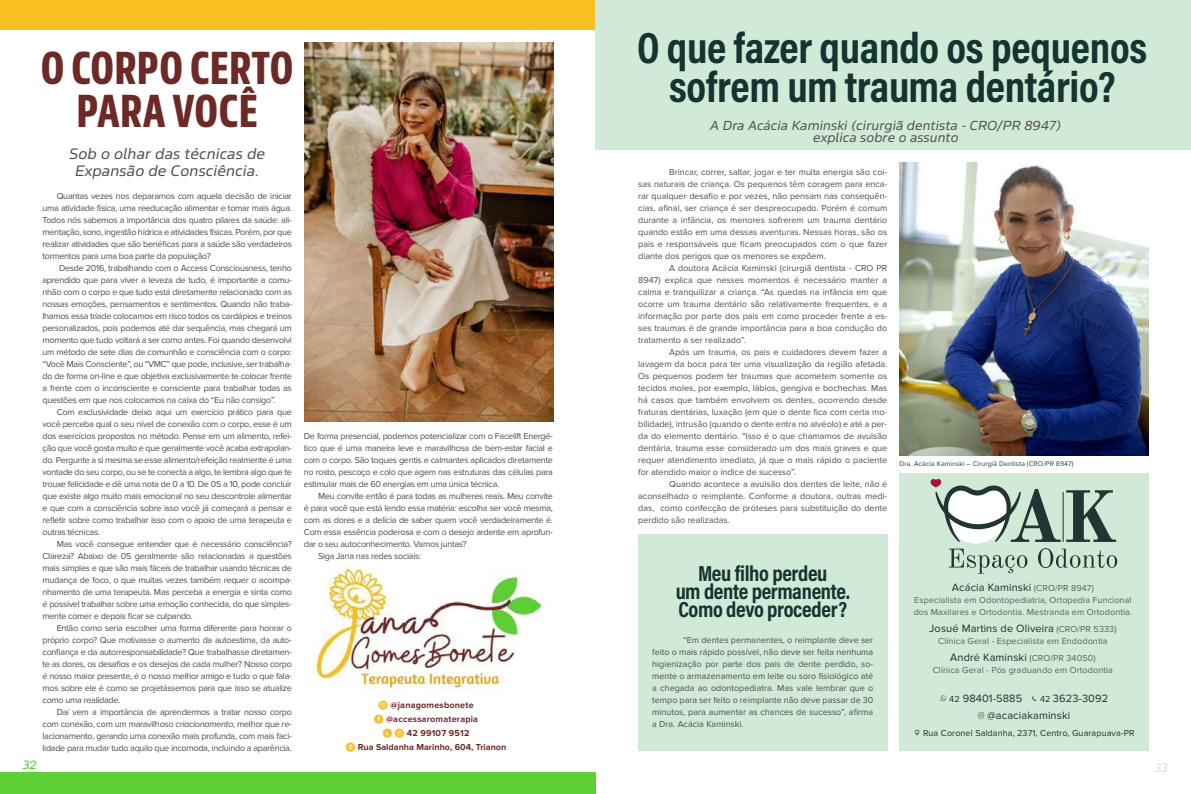
<style>
.page{position:relative;width:1191px;height:794px;background:#fff}
.page>*{position:absolute;margin:0;border:0;box-sizing:border-box;transform-origin:0 0}
.t1{font:700 46px/43px "Sans Beam Head";letter-spacing:.015em;color:#6c2926;text-align:center}
.t2{font:44px/39px "Acumin Variable Concept";letter-spacing:-.01em;color:#143431;text-align:center}
.t3{font:22px/18px "Acumin Variable Concept";letter-spacing:-.015em;color:#143431;text-align:center}
.t4{font:italic 15px/17px "Sans Beam Body";color:#4d4d4f;text-align:center}
.t5{font:italic 13px/12px "Sans Beam Body";color:#4d4d4f;text-align:center}
.t6{font:italic 12px "Sans Beam Body";color:#5fcf38}
.t7{font:italic 12px "Sans Beam Body";color:#d1ead7}
.t8{font:11px/17px "Proxima Nova";letter-spacing:.01em;color:#143431;text-align:center}
.t9{font:9px/12px "Proxima Nova";letter-spacing:-.03em;color:#4d4d4f;text-align:justify}
.t10{font:9px/12px "Proxima Nova";letter-spacing:.01em;color:#51665b}
.t11{font:700 9px/14px "Proxima Nova";letter-spacing:.02em;color:#6c2927;text-align:center}
.t12{font:9px "Proxima Nova";letter-spacing:.01em;color:#143431}
.t13{font:7px "Proxima Nova";letter-spacing:.01em;color:#26403d}
.s1{font-style:italic}
.s2{font-family:"Social Media Circled";font-weight:400;color:#f7bf22}
.s3{color:#712d3d}
.s4{font-size:9px;color:#51665b}
.s5{font-family:"Social Media Circled";color:#51665b}
.s6{font-size:9px}
.s7{font-family:"Social Media Circled";font-size:11px;color:#51665b}
</style>
<div class="page">
<div style="left:899px;top:473px;width:249px;height:278px;background:#d1ead7"></div>
<img style="left:312px;top:566px;width:230px;height:125px">
<div style="left:0;top:0;width:595px;height:30px;background:#f7bf22"></div>
<div style="left:0;top:772px;width:595px;height:22px;background:#5fcf38"></div>
<img style="left:305px;top:43px;width:248px;height:378px">
<div style="left:595px;top:0;width:596px;height:149px;background:#d1ead7"></div>
<div style="left:638px;top:535px;width:249px;height:216px;background:#d1ead7"></div>
<img style="left:899px;top:163px;width:249px;height:293px">
<svg style="left:930px;top:479px;width:187px;height:94px"></svg>
<h1 class="t1" style="left:41px;top:45px;width:254px">O CORPO CERTO<br>PARA VOCÊ</h1>
<h3 class="t4" style="left:69px;top:145px;width:198px">Sob o olhar das técnicas de<br>Expansão de Consciência.</h3>
<p class="t9" style="left:42px;top:190px;width:251px;text-indent:14px">Quantas vezes nos deparamos com aquela decisão de iniciar uma atividade física, uma reeducação alimentar e tomar mais água.<br>Todos nós sabemos a importância dos quatro pilares da saúde: ali&shy;mentação, sono, ingestão hídrica e atividades físicas. Porém, por que realizar atividades que são benéficas para a saúde são verdadeiros tormentos para uma boa parte da população?</p>
<p class="t9" style="left:42px;top:262px;width:251px;text-indent:17px">Desde 2016, trabalhando com o Access Consciousness, tenho aprendido que para viver a leveza de tudo, é importante a comu&shy;nhão com o corpo e que tudo está diretamente relacionado com as nossas emoções, pensamentos e sentimentos. Quando não traba&shy;lhamos essa tríade colocamos em risco todos os cardápios e treinos personalizados, pois podemos até dar sequência, mas chegará um momento que tudo voltará a ser como antes. Foi quando desenvolvi um método de sete dias de comunhão e consciência com o corpo: “Você Mais Consciente”, ou “VMC” que pode, inclusive, ser trabalha&shy;do de forma on-line e que objetiva exclusivamente te colocar frente a frente com o inconsciente e consciente para trabalhar todas as questões em que nos colocamos na caixa do “Eu não consigo”.</p>
<p class="t9" style="left:42px;top:406px;width:251px;text-indent:14px">Com exclusividade deixo aqui um exercício prático para que você perceba qual o seu nível de conexão com o corpo, esse é um dos exercícios propostos no método. Pense em um alimento, refei&shy;ção que você gosta muito e que geralmente você acaba extrapolan&shy;do. Pergunte a si mesma se esse alimento/refeição realmente é uma vontade do seu corpo, ou se te conecta a algo, te lembra algo que te trouxe felicidade e dê uma nota de 0 a 10. De 05 a 10, pode concluir que existe algo muito mais emocional no seu descontrole alimentar e que com a consciência sobre isso você já começará a pensar e refletir sobre como trabalhar isso com o apoio de uma terapeuta e outras técnicas.</p>
<p class="t9" style="left:42px;top:538px;width:251px;text-indent:14px">Mas você consegue entender que é necessário consciência?<br>Clareza? Abaixo de 05 geralmente são relacionadas a questões mais simples e que são mais fáceis de trabalhar usando técnicas de mudança de foco, o que muitas vezes também requer o acompa&shy;nhamento de uma terapeuta. Mas perceba a energia e sinta como é possível trabalhar sobre uma emoção conhecida, do que simples&shy;mente comer e depois ficar se culpando.</p>
<p class="t9" style="left:42px;top:622px;width:251px;text-indent:14px">Então como seria escolher uma forma diferente para honrar o próprio corpo? Que motivasse o aumento da autoestima, da auto&shy;confiança e da autorresponsabilidade? Que trabalhasse diretamen&shy;te as dores, os desafios e os desejos de cada mulher? Nosso corpo é nosso maior presente, é o nosso melhor amigo e tudo o que fala&shy;mos sobre ele é como se projetássemos para que isso se atualize como uma realidade.</p>
<p class="t9" style="left:42px;top:706px;width:251px;text-indent:14px">Daí vem a importância de aprendermos a tratar nosso corpo com conexão, com um maravilhoso <span class="s1">criacionamento</span>, melhor que re&shy;lacionamento, gerando uma conexão mais profunda, com mais faci&shy;lidade para mudar tudo aquilo que incomoda, incluindo a aparência.</p>
<h3 class="t6" style="left:23px;top:756px;width:15px">32</h3>
<p class="t9" style="left:304px;top:430px;width:250px">De forma presencial, podemos potencializar com o Facelift Energé&shy;tico que é uma maneira leve e maravilhosa de bem-estar facial e com o corpo. São toques gentis e calmantes aplicados diretamente no rosto, pescoço e colo que agem nas estruturas das células para estimular mais de 60 energias em uma única técnica.</p>
<p class="t9" style="left:318px;top:490px;width:236px">Meu convite então é para todas as mulheres reais. Meu convite</p>
<p class="t9" style="left:304px;top:502px;width:250px">é para você que está lendo essa matéria: escolha ser você mesma,</p>
<p class="t9" style="left:304px;top:514px;width:251px">com as dores e a delícia de saber quem você verdadeiramente é.</p>
<p class="t9" style="left:304px;top:526px;width:250px">Com essa essência poderosa e com o desejo ardente em aprofun-</p>
<p class="t9" style="left:304px;top:538px;width:164px">dar o seu autoconhecimento. Vamos juntas?</p>
<p class="t9" style="left:318px;top:550px;width:105px">Siga Jana nas redes sociais:</p>
<p class="t11" style="left:346px;top:698px;width:162px"><span class="s2">Q</span> @janagomesbonete<br><span class="s2">E</span> <span class="s3">@accessaromaterapia<br></span><span class="s2">m L</span> 42 99107 9512<br><span class="s2">o</span> Rua Saldanha Marinho, 604, Trianon</p>
<h2 class="t2" style="left:637px;top:27px;width:512px">O que fazer quando os pequenos sofrem um trauma dentário?</h2>
<h3 class="t5" style="left:710px;top:119px;width:353px">A Dra Acácia Kaminski (cirurgiã dentista - CRO/PR 8947) explica sobre o assunto</h3>
<p class="t9" style="left:638px;top:166px;width:251px;text-indent:31px">Brincar, correr, saltar, jogar e ter muita energia são coi&shy;sas naturais de criança. Os pequenos têm coragem para enca&shy;rar qualquer desafio e por vezes, não pensam nas consequên&shy;cias, afinal, ser criança é ser despreocupado. Porém é comum durante a infância, os menores sofrerem um trauma dentário quando estão em uma dessas aventuras. Nessas horas, são os pais e responsáveis que ficam preocupados com o que fazer diante dos perigos que os menores se expõem.</p>
<p class="t9" style="left:638px;top:262px;width:251px;text-indent:31px">A doutora Acácia Kaminski (cirurgiã dentista - CRO PR 8947) explica que nesses momentos é necessário manter a calma e tranquilizar a criança. “As quedas na infância em que ocorre um trauma dentário são relativamente frequentes, e a informação por parte dos pais em como proceder frente a es&shy;ses traumas é de grande importância para a boa condução do tratamento a ser realizado”.</p>
<p class="t9" style="left:638px;top:346px;width:251px;text-indent:31px">Após um trauma, os pais e cuidadores devem fazer a lavagem da boca para ter uma visualização da região afetada.<br>Os pequenos podem ter traumas que acometem somente os tecidos moles, por exemplo, lábios, gengiva e bochechas. Mas há casos que também envolvem os dentes, ocorrendo desde fraturas dentárias, luxação (em que o dente fica com certa mo&shy;bilidade), intrusão (quando o dente entra no alvéolo) e até a per&shy;da do elemento dentário. “Isso é o que chamamos de avulsão dentária, trauma esse considerado um dos mais graves e que requer atendimento imediato, já que o mais rápido o paciente for atendido maior o índice de sucesso”.</p>
<p class="t9" style="left:638px;top:478px;width:251px;text-indent:31px">Quando acontece a avulsão dos dentes de leite, não é aconselhado o reimplante. Conforme a doutora, outras medi&shy;das, como confecção de próteses para substituição do dente perdido são realizadas.</p>
<p class="t13" style="left:899px;top:459px;width:176px">Dra. Acácia Kaminski – Cirurgiã Dentista (CRO/PR 8947)</p>
<h3 class="t3" style="left:675px;top:563px;width:176px">Meu filho perdeu<br>um dente permanente.<br>Como devo proceder?</h3>
<p class="t9" style="left:652px;top:634px;width:223px;text-indent:31px">“Em dentes permanentes, o reimplante deve ser feito o mais rápido possível, não deve ser feita nenhuma higienização por parte dos pais de dente perdido, so&shy;mente o armazenamento em leite ou soro fisiológico até a chegada ao odontopediatra. Mas vale lembrar que o tempo para ser feito o reimplante não deve passar de 30 minutos, para aumentar as chances de sucesso”, afirma a Dra. Acácia Kaminski.</p>
<p class="t8" style="left:952px;top:579px;width:143px">Acácia Kaminski <span class="s4">(CRO/PR 8947)</span></p>
<p class="t10" style="left:913px;top:594px;width:220px">Especialista em Odontopediatria, Ortopedia Funcional dos Maxilares e Ortodontia. Mestranda em Ortodontia.</p>
<p class="t8" style="left:929px;top:620px;width:189px">Josué Martins de Oliveira <span class="s4">(CRO/PR 5333)</span></p>
<p class="t10" style="left:938px;top:635px;width:171px">Clínica Geral - Especialista em Endodontia</p>
<p class="t8" style="left:950px;top:649px;width:147px">André Kaminski <span class="s4">(CRO/PR 34050)</span></p>
<p class="t10" style="left:932px;top:664px;width:182px">Clínica Geral - Pós graduando em Ortodontia</p>
<p class="t8" style="left:937px;top:690px;width:172px"><span class="s5">Õ</span><span class="s6">42</span> 98401-5885 <span class="s5">¼</span><span class="s6">42</span> 3623-3092<br><span class="s5">Ú</span>@acaciakaminski</p>
<p class="t12" style="left:911px;top:728px;width:225px"><span class="s7">í</span>Rua Coronel Saldanha, 2371, Centro, Guarapuava-PR</p>
<h3 class="t7" style="left:1154px;top:760px;width:15px">33</h3>
</div>
